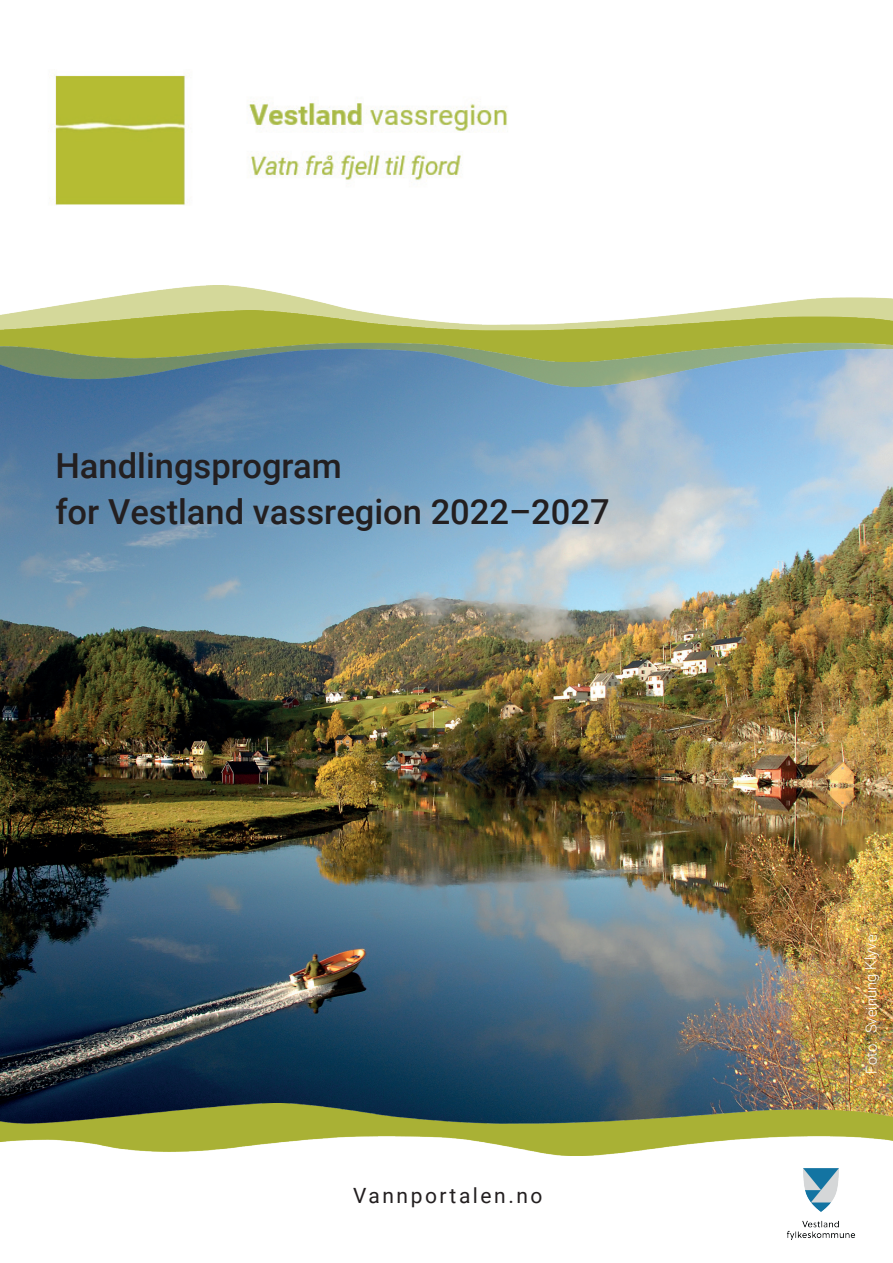
<style>
.page{position:relative;width:893px;height:1263px;background:#fff}
.page>*{position:absolute;margin:0;border:0;box-sizing:border-box;transform-origin:0 0}
.t1{font:500 34.5px/46.3px "Roboto";color:#231f20}
.t2{font:21px "Roboto";letter-spacing:.12em;color:#231f20}
.t3{font:300 15px "Roboto";color:#fff}
</style>
<div class="page">
<img style="left:26px;top:285px;width:867px;height:26px">
<img style="left:0;top:362px;width:893px;height:741px">
<img style="left:54px;top:74px;width:454px;height:131px">
<img style="left:0;top:1103px;width:893px;height:52px">
<img style="left:0;top:311px;width:893px;height:51px">
<img style="left:786px;top:1168px;width:70px;height:72px">
<p class="t1" style="left:55px;top:441px;width:556px">Handlingsprogram<br>for Vestland vassregion 2022–2027</p>
<p class="t2" style="left:353px;top:1181px;width:191px">Vannportalen.no</p>
<p class="t3" style="left:862px;top:1074px;width:141px;rotate:-91deg">Foto: Sveinung Klyve</p>
</div>
